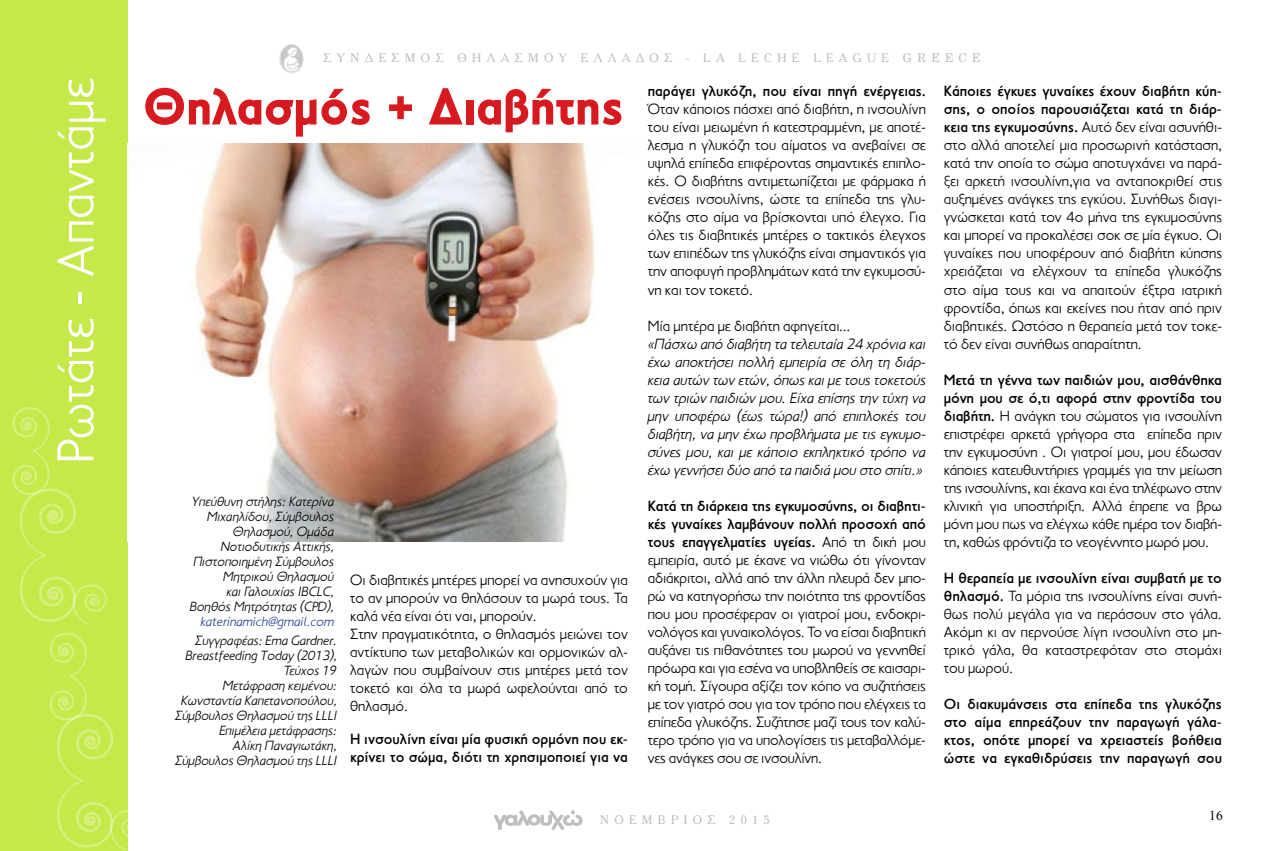
<style>
.page{position:relative;width:1276px;height:851px;background:#fff}
.page>*{position:absolute;margin:0;border:0;box-sizing:border-box;transform-origin:0 0}
.t1{font:900 52.5px "PF Transport";letter-spacing:-.01em;color:#d71920}
.t2{font:300 52.5px "PF Transport";color:#fff}
.t3{font:300 15px/18px "PF Transport";color:#000;text-align:justify}
.t4{font:italic 300 15px/18px "PF Transport";color:#000;text-align:justify}
.t5{font:500 15px/18px "PF Transport";color:#000}
.t6{font:italic 300 13.5px/15px "PF Transport";color:#000;text-align:right}
.t7{font:italic 300 13.5px "PF Transport";color:#25408f}
.t8{font:13.5px "Times New Roman";color:#000}
.t9{font:12px "PF Cheltenham";letter-spacing:.45em;color:#bcbdc0}
.s1{font-family:"PF Century"}
.s2{font-weight:500}
</style>
<div class="page">
<svg style="left:494px;top:810px;width:88px;height:19px"></svg>
<img style="left:279px;top:44px;width:25px;height:29px">
<div style="left:0;top:0;width:128px;height:850px;background:#c6e94a"></div>
<svg style="left:13px;top:407px;width:94px;height:217px"></svg>
<svg style="left:50px;top:633px;width:78px;height:216px"></svg>
<img style="left:193px;top:143px;width:402px;height:398px">
<h1 class="t2" style="left:46px;top:463px;width:386px;rotate:-90deg">Ρωτάτε - Απαντάμε</h1>
<p class="t9" style="left:323px;top:51px;width:658px">ΣΥΝΔΕΣΜΟΣ ΘΗΛΑΣΜΟΥ ΕΛΛΑΔΟΣ - LA LECHE LEAGUE <span class="s1">GREECE</span></p>
<h1 class="t1" style="left:143px;top:76px;width:483px">Θηλασμός + Διαβήτης</h1>
<p class="t6" style="left:190px;top:494px;width:146px">Yπεύθυνη στήλης: Κατερίνα<br>Μιχαηλίδου, Σύμβουλος<br>Θηλασμού, Ομάδα<br>Νοτιοδυτικής Αττικής,<br>Πιστοποιημένη Σύμβουλος<br>Μητρικού Θηλασμού<br>και Γαλουχίας IBCLC,<br>Βοηθός Μητρότητας (CPD),</p>
<p class="t7" style="left:200px;top:614px;width:135px">katerinamich@gmail.com</p>
<p class="t6" style="left:175px;top:633px;width:163px">Συγγραφέας: Ema Gardner.<br>Breastfeeding Today (2013),<br>Τεύχος 19<br>Μετάφραση κειμένου:<br>Κωνσταντία Καπετανοπούλου,<br>Σύμβουλος Θηλασμού της LLLI<br>Επιμέλεια μετάφρασης:<br>Αλίκη Παναγιωτάκη,<br>Σύμβουλος Θηλασμού της LLLI</p>
<p class="t3" style="left:350px;top:571px;width:279px;text-align:left">Οι διαβητικές μητέρες μπορεί να ανησυχούν για το αν μπορούν να θηλάσουν τα μωρά τους. Τα καλά νέα είναι ότι ναι, μπορούν.<br>Στην πραγματικότητα, ο θηλασμός μειώνει τον αντίκτυπο των μεταβολικών και ορμονικών αλ&shy;λαγών που συμβαίνουν στις μητέρες μετά τον τοκετό και όλα τα μωρά ωφελούνται από το θηλασμό.</p>
<p class="t5" style="left:350px;top:730px;width:279px">Η ινσουλίνη είναι μία φυσική ορμόνη που εκ&shy;κρίνει το σώμα, διότι τη χρησιμοποιεί για να</p>
<p class="t5" style="left:648px;top:82px;width:280px">παράγει γλυκόζη, που είναι πηγή ενέργειας.</p>
<p class="t3" style="left:648px;top:100px;width:280px">Όταν κάποιος πάσχει από διαβήτη, η ινσουλίνη του είναι μειωμένη ή κατεστραμμένη, με αποτέ&shy;λεσμα η γλυκόζη του αίματος να ανεβαίνει σε υψηλά επίπεδα επιφέροντας σημαντικές επιπλο&shy;κές. Ο διαβήτης αντιμετωπίζεται με φάρμακα ή ενέσεις ινσουλίνης, ώστε τα επίπεδα της γλυ&shy;κόζης στο αίμα να βρίσκονται υπό έλεγχο. Για όλες τις διαβητικές μητέρες ο τακτικός έλεγχος των επιπέδων της γλυκόζης είναι σημαντικός για την αποφυγή προβλημάτων κατά την εγκυμοσύ&shy;νη και τον τοκετό.</p>
<p class="t3" style="left:648px;top:316px;width:204px">Μία μητέρα με διαβήτη αφηγείται…</p>
<p class="t4" style="left:648px;top:334px;width:280px">«Πάσχω από διαβήτη τα τελευταία 24 χρόνια και έχω αποκτήσει πολλή εμπειρία σε όλη τη διάρ&shy;κεια αυτών των ετών, όπως και με τους τοκετούς των τριών παιδιών μου. Είχα επίσης την τύχη να μην υποφέρω (έως τώρα!) από επιπλοκές του διαβήτη, να μην έχω προβλήματα με τις εγκυμο&shy;σύνες μου, και με κάποιο εκπληκτικό τρόπο να έχω γεννήσει δύο από τα παιδιά μου στο σπίτι.»</p>
<p class="t3" style="left:648px;top:496px;width:280px"><span class="s2">Κατά τη διάρκεια της εγκυμοσύνης, οι διαβητι&shy;κές γυναίκες λαμβάνουν πολλή προσοχή από τους επαγγελματίες υγείας.</span> Από τη δική μου εμπειρία, αυτό με έκανε να νιώθω ότι γίνονταν αδιάκριτοι, αλλά από την άλλη πλευρά δεν μπο&shy;ρώ να κατηγορήσω την ποιότητα της φροντίδας που μου προσέφεραν οι γιατροί μου, ενδοκρι&shy;νολόγος και γυναικολόγος. Το να είσαι διαβητική αυξάνει τις πιθανότητες του μωρού να γεννηθεί πρόωρα και για εσένα να υποβληθείς σε καισαρι&shy;κή τομή. Σίγουρα αξίζει τον κόπο να συζητήσεις με τον γιατρό σου για τον τρόπο που ελέγχεις τα επίπεδα γλυκόζης. Συζήτησε μαζί τους τον καλύ&shy;τερο τρόπο για να υπολογίσεις τις μεταβαλλόμε&shy;νες ανάγκες σου σε ινσουλίνη.</p>
<p class="t9" style="left:600px;top:812px;width:171px">ΝΟΕΜΒΡΙΟΣ 2015</p>
<p class="t3" style="left:944px;top:82px;width:280px"><span class="s2">Κάποιες έγκυες γυναίκες έχουν διαβήτη κύη&shy;σης, ο οποίος παρουσιάζεται κατά τη διάρ&shy;κεια της εγκυμοσύνης.</span> Αυτό δεν είναι ασυνήθι&shy;στο αλλά αποτελεί μια προσωρινή κατάσταση, κατά την οποία το σώμα αποτυγχάνει να παρά&shy;ξει αρκετή ινσουλίνη,για να ανταποκριθεί στις αυξημένες ανάγκες της εγκύου. Συνήθως διαγι&shy;γνώσκεται κατά τον 4ο μήνα της εγκυμοσύνης και μπορεί να προκαλέσει σοκ σε μία έγκυο. Οι γυναίκες που υποφέρουν από διαβήτη κύησης χρειάζεται να ελέγχουν τα επίπεδα γλυκόζης στο αίμα τους και να απαιτούν έξτρα ιατρική φροντίδα, όπως και εκείνες που ήταν από πριν διαβητικές. Ωστόσο η θεραπεία μετά τον τοκε&shy;τό δεν είναι συνήθως απαραίτητη.</p>
<p class="t3" style="left:944px;top:370px;width:280px"><span class="s2">Μετά τη γέννα των παιδιών μου, αισθάνθηκα μόνη μου σε ό,τι αφορά στην φροντίδα του διαβήτη.</span> Η ανάγκη του σώματος για ινσουλίνη επιστρέφει αρκετά γρήγορα στα επίπεδα πριν την εγκυμοσύνη . Οι γιατροί μου, μου έδωσαν κάποιες κατευθυντήριες γραμμές για την μείωση της ινσουλίνης, και έκανα και ένα τηλέφωνο στην κλινική για υποστήριξη. Αλλά έπρεπε να βρω μόνη μου πως να ελέγχω κάθε ημέρα τον διαβή&shy;τη, καθώς φρόντιζα το νεογέννητο μωρό μου.</p>
<p class="t3" style="left:944px;top:568px;width:280px"><span class="s2">Η θεραπεία με ινσουλίνη είναι συμβατή με το θηλασμό.</span> Τα μόρια της ινσουλίνης είναι συνή&shy;θως πολύ μεγάλα για να περάσουν στο γάλα.<br>Ακόμη κι αν περνούσε λίγη ινσουλίνη στο μη&shy;τρικό γάλα, θα καταστρεφόταν στο στομάχι του μωρού.</p>
<p class="t5" style="left:944px;top:694px;width:280px;text-align:justify">Οι διακυμάνσεις στα επίπεδα της γλυκόζης στο αίμα επηρεάζουν την παραγωγή γάλα&shy;κτος, οπότε μπορεί να χρειαστείς βοήθεια ώστε να εγκαθιδρύσεις την παραγωγή σου</p>
<p class="t8" style="left:1209px;top:806px;width:15px">16</p>
</div>
